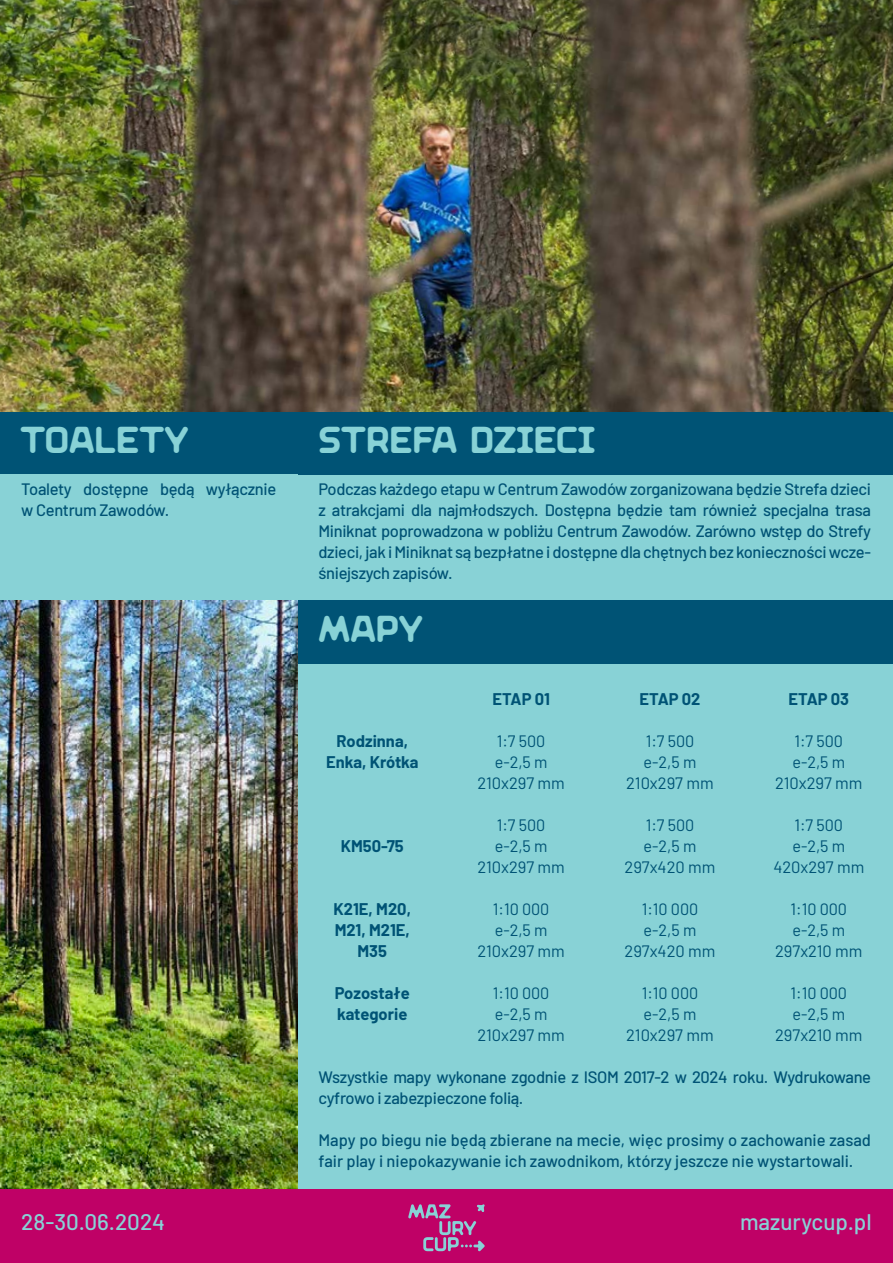
<style>
.page{position:relative;width:893px;height:1263px;background:#fff}
.page>*{position:absolute;margin:0;border:0;box-sizing:border-box;transform-origin:0 0}
.t1{font:37.5px "Maria TRIAL Unconnected";color:#88d2d6}
.t2{font:500 22.5px "Barlow";color:#88d2d6}
.t3{font:500 16.5px/21px "Barlow";letter-spacing:-.02em;color:#005375}
.t4{font:16.5px "Barlow";color:#005375}
.t5{font:500 16.5px/21px "Barlow";color:#005375}
.t6{font:700 16.5px/21px "Barlow";color:#005375;text-align:center}
</style>
<div class="page">
<div style="left:0;top:1188px;width:893px;height:75px;background:#bf0166"></div>
<svg style="left:408px;top:1204px;width:77px;height:47px"></svg>
<div style="left:297px;top:663px;width:596px;height:525px;background:#88d2d6"></div>
<div style="left:297px;top:474px;width:595px;height:126px;background:#88d2d6"></div>
<div style="left:297px;top:411px;width:595px;height:63px;background:#005375"></div>
<div style="left:297px;top:600px;width:596px;height:63px;background:#005375"></div>
<div style="left:0;top:411px;width:297px;height:63px;background:#005375"></div>
<div style="left:0;top:474px;width:297px;height:126px;background:#88d2d6"></div>
<img style="left:0;top:600px;width:298px;height:588px">
<img style="left:0;top:0;width:893px;height:411px">
<p class="t1" style="left:21px;top:418px;width:170px">TOALETY</p>
<p class="t3" style="left:21px;top:477px;width:256px">Toalety dostępne będą wyłącznie w Centrum Zawodów.</p>
<p class="t1" style="left:318px;top:418px;width:278px">STREFA DZIECI</p>
<p class="t3" style="left:318px;top:477px;width:554px;text-align:justify">Podczas każdego etapu w Centrum Zawodów zorganizowana będzie Strefa dzieci z atrakcjami dla najmłodszych. Dostępna będzie tam również specjalna trasa Miniknat poprowadzona w pobliżu Centrum Zawodów. Zarówno wstęp do Strefy dzieci, jak i Miniknat są bezpłatne i dostępne dla chętnych bez konieczności wcze&shy;śniejszych zapisów.</p>
<p class="t1" style="left:318px;top:607px;width:106px">MAPY</p>
<p class="t6" style="left:492px;top:687px;width:59px">ETAP 01</p>
<p class="t6" style="left:639px;top:687px;width:63px">ETAP 02</p>
<p class="t6" style="left:788px;top:687px;width:62px">ETAP 03</p>
<p class="t6" style="left:326px;top:729px;width:94px">Rodzinna,<br>Enka, Krótka</p>
<p class="t4" style="left:497px;top:729px;width:50px">1:7 500</p>
<p class="t4" style="left:495px;top:750px;width:54px">e-2,5 m</p>
<p class="t4" style="left:477px;top:771px;width:89px">210x297 mm</p>
<p class="t6" style="left:341px;top:834px;width:64px">KM50-75</p>
<p class="t4" style="left:497px;top:813px;width:50px">1:7 500</p>
<p class="t4" style="left:495px;top:834px;width:54px">e-2,5 m</p>
<p class="t4" style="left:477px;top:855px;width:89px">210x297 mm</p>
<p class="t6" style="left:334px;top:897px;width:79px">K21E, M20,<br>M21, M21E,<br>M35</p>
<p class="t4" style="left:493px;top:897px;width:58px">1:10 000</p>
<p class="t4" style="left:495px;top:918px;width:54px">e-2,5 m</p>
<p class="t4" style="left:477px;top:939px;width:89px">210x297 mm</p>
<p class="t6" style="left:335px;top:981px;width:76px">Pozostałe</p>
<p class="t6" style="left:337px;top:1002px;width:72px">kategorie</p>
<p class="t4" style="left:493px;top:981px;width:58px">1:10 000</p>
<p class="t4" style="left:495px;top:1002px;width:54px">e-2,5 m</p>
<p class="t4" style="left:477px;top:1023px;width:89px">210x297 mm</p>
<p class="t4" style="left:646px;top:729px;width:50px">1:7 500</p>
<p class="t4" style="left:644px;top:750px;width:54px">e-2,5 m</p>
<p class="t4" style="left:626px;top:771px;width:89px">210x297 mm</p>
<p class="t4" style="left:646px;top:813px;width:50px">1:7 500</p>
<p class="t4" style="left:644px;top:834px;width:54px">e-2,5 m</p>
<p class="t4" style="left:624px;top:855px;width:92px">297x420 mm</p>
<p class="t4" style="left:642px;top:897px;width:58px">1:10 000</p>
<p class="t4" style="left:643px;top:918px;width:54px">e-2,5 m</p>
<p class="t4" style="left:624px;top:939px;width:92px">297x420 mm</p>
<p class="t4" style="left:642px;top:981px;width:58px">1:10 000</p>
<p class="t4" style="left:643px;top:1002px;width:54px">e-2,5 m</p>
<p class="t4" style="left:626px;top:1023px;width:89px">210x297 mm</p>
<p class="t4" style="left:794px;top:729px;width:50px">1:7 500</p>
<p class="t4" style="left:792px;top:750px;width:54px">e-2,5 m</p>
<p class="t4" style="left:775px;top:771px;width:89px">210x297 mm</p>
<p class="t4" style="left:794px;top:813px;width:50px">1:7 500</p>
<p class="t4" style="left:792px;top:834px;width:54px">e-2,5 m</p>
<p class="t4" style="left:773px;top:855px;width:92px">420x297 mm</p>
<p class="t4" style="left:790px;top:897px;width:58px">1:10 000</p>
<p class="t4" style="left:792px;top:918px;width:54px">e-2,5 m</p>
<p class="t4" style="left:775px;top:939px;width:89px">297x210 mm</p>
<p class="t4" style="left:790px;top:981px;width:58px">1:10 000</p>
<p class="t4" style="left:792px;top:1002px;width:54px">e-2,5 m</p>
<p class="t4" style="left:775px;top:1023px;width:89px">297x210 mm</p>
<p class="t3" style="left:319px;top:1065px;width:554px">Wszystkie mapy wykonane zgodnie z ISOM 2017-2 w 2024 roku. Wydrukowane cyfrowo i zabezpieczone folią.</p>
<p class="t5" style="left:319px;top:1128px;width:554px">Mapy po biegu nie będą zbierane na mecie, więc prosimy o zachowanie zasad fair play i niepokazywanie ich zawodnikom, którzy jeszcze nie wystartowali.</p>
<p class="t2" style="left:21px;top:1205px;width:145px">28-30.06.2024</p>
<p class="t2" style="left:740px;top:1205px;width:133px">mazurycup.pl</p>
</div>
